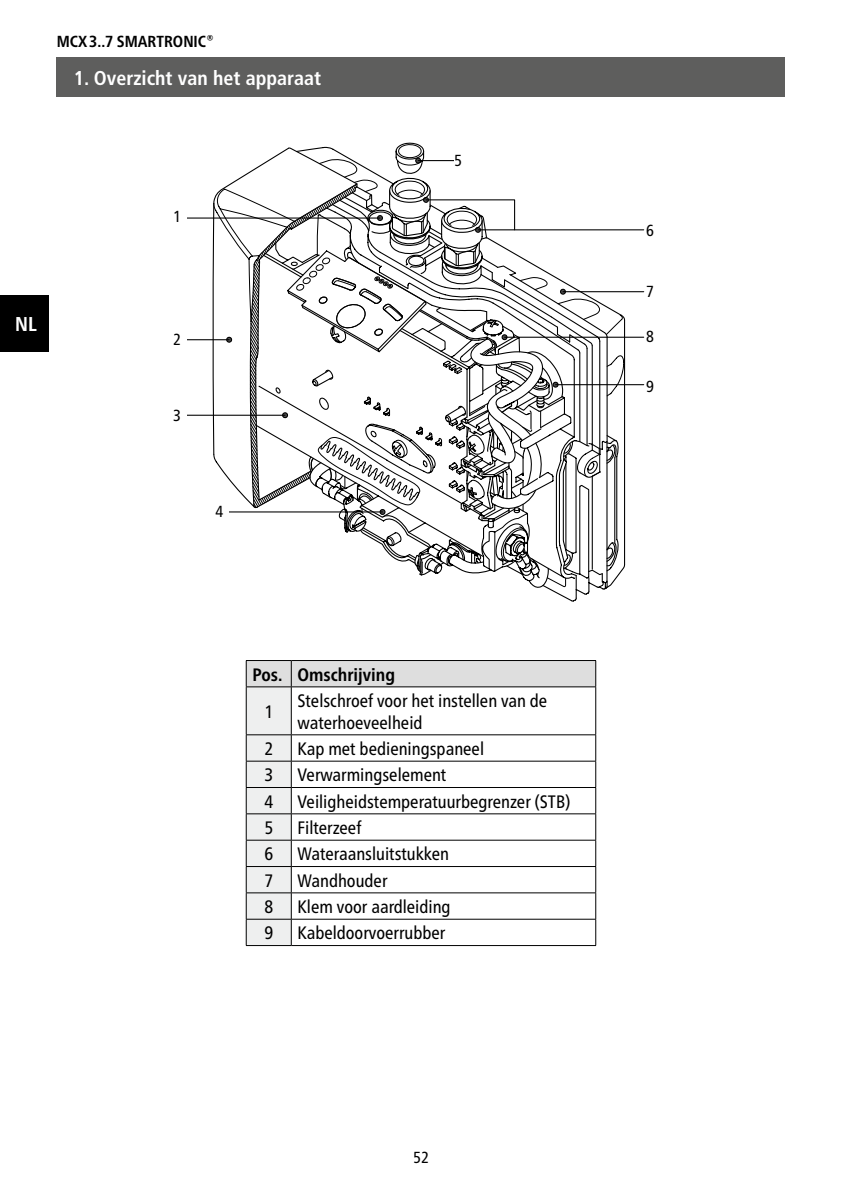
<style>
.page{position:relative;width:842px;height:1191px;background:#fff}
.page>*{position:absolute;margin:0;border:0;box-sizing:border-box;transform-origin:0 0}
.t1{font:700 condensed 20px "Frutiger LT Std";color:#fff}
.t2{font:700 condensed 20px "Frutiger Neue LTW1 G";color:#fff}
.t3{font:condensed 18px/21.6px "Frutiger Neue LTW1 G";color:#000}
.t4{font:700 condensed 18px "Frutiger Neue LTW1 G";color:#000}
.t5{font:700 condensed 16px "Frutiger Neue LTW1 G";color:#000}
.t6{font:condensed 16px "Frutiger Neue LTW1 G";color:#000}
</style>
<div class="page">
<div style="left:0;top:295px;width:48px;height:56px;background:#000"></div>
<svg style="left:187px;top:143px;width:458px;height:459px"></svg>
<div style="left:230px;top:515px;width:83px;height:120px;background:#fff"></div>
<div style="left:454px;top:142px;width:107px;height:35px;background:#fff"></div>
<div style="left:91px;top:493px;width:138px;height:35px;background:#fff"></div>
<svg style="left:246px;top:660px;width:350px;height:285px"></svg>
<hr style="left:246px;top:945px;width:45px;height:1px;background:#000">
<hr style="left:291px;top:945px;width:305px;height:1px;background:#000">
<div style="left:57px;top:57px;width:728px;height:39px;background:#5e5e5d"></div>
<p class="t5" style="left:57px;top:32px;width:159px">MCX3..7 SMARTRONIC®</p>
<p class="t1" style="left:74px;top:66px;width:249px">1. Overzicht van het apparaat</p>
<p class="t2" style="left:15px;top:312px;width:23px">NL</p>
<p class="t6" style="left:173px;top:207px;width:9px">1</p>
<p class="t6" style="left:173px;top:330px;width:9px">2</p>
<p class="t6" style="left:173px;top:406px;width:9px">3</p>
<p class="t6" style="left:216px;top:502px;width:9px">4</p>
<p class="t6" style="left:454px;top:151px;width:9px">5</p>
<p class="t4" style="left:252px;top:663px;width:144px">Pos. Omschrijving</p>
<p class="t3" style="left:264px;top:700px;width:10px">1</p>
<p class="t3" style="left:297px;top:690px;width:251px">Stelschroef voor het instellen van de waterhoeveelheid</p>
<p class="t3" style="left:264px;top:737px;width:10px">2</p>
<p class="t3" style="left:297px;top:737px;width:188px">Kap met bedieningspaneel</p>
<p class="t3" style="left:264px;top:764px;width:10px">3</p>
<p class="t3" style="left:297px;top:764px;width:150px">Verwarmingselement</p>
<p class="t3" style="left:264px;top:790px;width:10px">4</p>
<p class="t3" style="left:297px;top:790px;width:274px">Veiligheidstemperatuurbegrenzer (STB)</p>
<p class="t3" style="left:264px;top:816px;width:10px">5</p>
<p class="t3" style="left:297px;top:816px;width:65px">Filterzeef</p>
<p class="t3" style="left:264px;top:843px;width:10px">6</p>
<p class="t3" style="left:297px;top:843px;width:153px">Wateraansluitstukken</p>
<p class="t3" style="left:264px;top:869px;width:10px">7</p>
<p class="t3" style="left:297px;top:869px;width:91px">Wandhouder</p>
<p class="t3" style="left:264px;top:895px;width:10px">8</p>
<p class="t3" style="left:297px;top:895px;width:155px">Klem voor aardleiding</p>
<p class="t3" style="left:264px;top:922px;width:10px">9</p>
<p class="t3" style="left:297px;top:922px;width:149px">Kabeldoorvoerrubber</p>
<p class="t6" style="left:646px;top:221px;width:9px">6</p>
<p class="t6" style="left:646px;top:282px;width:9px">7</p>
<p class="t6" style="left:646px;top:327px;width:9px">8</p>
<p class="t6" style="left:646px;top:376px;width:9px">9</p>
<p class="t6" style="left:413px;top:1148px;width:17px">52</p>
</div>
